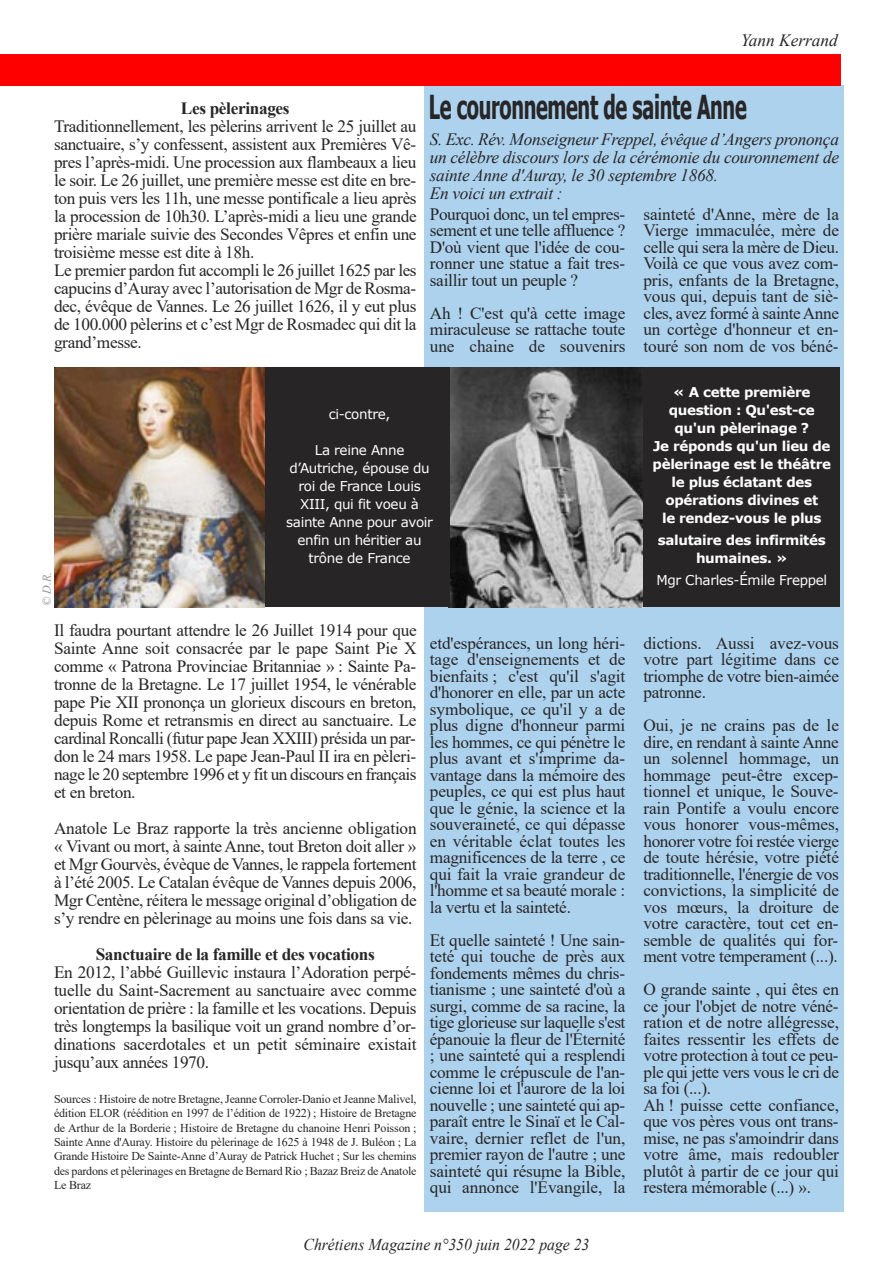
<style>
.page{position:relative;width:893px;height:1263px;background:#fff}
.page>*{position:absolute;margin:0;border:0;box-sizing:border-box;transform-origin:0 0}
.t1{font:700 33px "Tahoma";letter-spacing:-.015em;color:#272526;scale:.6 1}
.t2{font:17.25px/16.5px "Times New Roman";letter-spacing:-.02em;color:#272526;text-align:justify}
.t3{font:italic 17.25px/18px "Times New Roman";letter-spacing:-.015em;color:#272526}
.t4{font:700 17.25px "Times New Roman";letter-spacing:-.02em;color:#272526}
.t5{font:italic 16.5px "Times New Roman";color:#272526;scale:.95 1}
.t6{font:700 13.5px/18px "Verdana";letter-spacing:-.025em;color:#fff;text-align:center}
.t7{font:13.5px/18px "Verdana";letter-spacing:-.025em;color:#fff;text-align:center}
.t8{font:12px/14.4px "Times New Roman";letter-spacing:-.02em;color:#272526;text-align:justify}
.t9{font:italic 12px "Times New Roman";color:#939293}
</style>
<div class="page">
<div style="left:424px;top:86px;width:420px;height:1126px;background:#add2ee"></div>
<div style="left:0;top:54px;width:840px;height:32px;background:#f00"></div>
<img style="left:449px;top:367px;width:194px;height:240px">
<div style="left:643px;top:367px;width:197px;height:240px;background:#272526"></div>
<div style="left:254px;top:367px;width:195px;height:240px;background:#272526"></div>
<img style="left:54px;top:367px;width:211px;height:240px">
<p class="t3" style="left:741px;top:32px;width:98px">Yann Kerrand</p>
<p class="t4" style="left:181px;top:98px;width:110px">Les pèlerinages</p>
<p class="t2" style="left:54px;top:117px;width:364px;line-height:18px;text-align:left">Traditionnellement, les pèlerins arrivent le 25 juillet au sanctuaire, s’y confessent, assistent aux Premières Vê&shy;pres l’après-midi. Une procession aux flambeaux a lieu le soir. Le 26 juillet, une première messe est dite en bre&shy;ton puis vers les 11h, une messe pontificale a lieu après la procession de 10h30. L’après-midi a lieu une grande prière mariale suivie des Secondes Vêpres et enfin une troisième messe est dite à 18h.<br>Le premier pardon fut accompli le 26 juillet 1625 par les capucins d’Auray avec l’autorisation de Mgr de Rosma&shy;dec, évêque de Vannes. Le 26 juillet 1626, il y eut plus de 100.000 pèlerins et c’est Mgr de Rosmadec qui dit la grand’messe.</p>
<h1 class="t1" style="left:429px;top:86px;width:532px">Le couronnement de sainte Anne</h1>
<p class="t3" style="left:430px;top:130px;width:411px">S. Exc. Rév. Monseigneur Freppel, évêque d’Angers prononça un célèbre discours lors de la cérémonie du couronnement de sainte Anne d'Auray, le 30 septembre 1868.<br>En voici un extrait :</p>
<p class="t2" style="left:430px;top:206px;width:197px">Pourquoi donc, un tel empres&shy;sement et une telle affluence ?<br>D'où vient que l'idée de cou&shy;ronner une statue a fait tres&shy;saillir tout un peuple ?</p>
<p class="t2" style="left:430px;top:305px;width:197px">Ah ! C'est qu'à cette image miraculeuse se rattache toute une chaine de souvenirs</p>
<p class="t2" style="left:643px;top:206px;width:197px">sainteté d'Anne, mère de la Vierge immaculée, mère de celle qui sera la mère de Dieu.<br>Voilà ce que vous avez com&shy;pris, enfants de la Bretagne, vous qui, depuis tant de siè&shy;cles, avez formé à sainte Anne un cortège d'honneur et en&shy;touré son nom de vos béné-</p>
<p class="t9" style="left:40px;top:606px;width:35px;rotate:-90deg">© D.R.</p>
<p class="t7" style="left:329px;top:405px;width:63px">ci-contre,</p>
<p class="t7" style="left:286px;top:441px;width:148px">La reine Anne d’Autriche, épouse du roi de France Louis<br>XIII, qui fit voeu à sainte Anne pour avoir enfin un héritier au trône de France</p>
<p class="t2" style="left:54px;top:621px;width:364px;line-height:18px">Il faudra pourtant attendre le 26 Juillet 1914 pour que Sainte Anne soit consacrée par le pape Saint Pie X comme « Patrona Provinciae Britanniae » : Sainte Pa&shy;tronne de la Bretagne. Le 17 juillet 1954, le vénérable pape Pie XII prononça un glorieux discours en breton, depuis Rome et retransmis en direct au sanctuaire. Le cardinal Roncalli (futur pape Jean XXIII) présida un par&shy;don le 24 mars 1958. Le pape Jean-Paul II ira en pèleri&shy;nage le 20 septembre 1996 et y fit un discours en français et en breton.</p>
<p class="t2" style="left:54px;top:819px;width:364px;line-height:18px">Anatole Le Braz rapporte la très ancienne obligation « Vivant ou mort, à sainte Anne, tout Breton doit aller » et Mgr Gourvès, évèque de Vannes, le rappela fortement à l’été 2005. Le Catalan évêque de Vannes depuis 2006, Mgr Centène, réitera le message original d’obligation de s’y rendre en pèlerinage au moins une fois dans sa vie.</p>
<p class="t4" style="left:96px;top:944px;width:281px">Sanctuaire de la famille et des vocations</p>
<p class="t2" style="left:54px;top:963px;width:364px;line-height:18px">En 2012, l’abbé Guillevic instaura l’Adoration perpé&shy;tuelle du Saint-Sacrement au sanctuaire avec comme orientation de prière : la famille et les vocations. Depuis très longtemps la basilique voit un grand nombre d’or&shy;dinations sacerdotales et un petit séminaire existait jusqu’aux années 1970.</p>
<p class="t8" style="left:54px;top:1091px;width:364px">Sources : Histoire de notre Bretagne, Jeanne Corroler-Danio et Jeanne Malivel, édition ELOR (réédition en 1997 de l’édition de 1922) ; Histoire de Bretagne de Arthur de la Borderie ; Histoire de Bretagne du chanoine Henri Poisson ; Sainte Anne d'Auray. Histoire du pèlerinage de 1625 à 1948 de J. Buléon ; La Grande Histoire De Sainte-Anne d’Auray de Patrick Huchet ; Sur les chemins des pardons et pèlerinages en Bretagne de Bernard Rio ; Bazaz Breiz de Anatole Le Braz</p>
<p class="t2" style="left:430px;top:635px;width:197px">etd'espérances, un long héri&shy;tage d'enseignements et de bienfaits ; c'est qu'il s'agit d'honorer en elle, par un acte symbolique, ce qu'il y a de plus digne d'honneur parmi les hommes, ce qui pénètre le plus avant et s'imprime da&shy;vantage dans la mémoire des peuples, ce qui est plus haut que le génie, la science et la souveraineté, ce qui dépasse en véritable éclat toutes les magnificences de la terre , ce qui fait la vraie grandeur de l'homme et sa beauté morale : la vertu et la sainteté.</p>
<p class="t2" style="left:430px;top:932px;width:197px">Et quelle sainteté ! Une sain&shy;teté qui touche de près aux fondements mêmes du chris&shy;tianisme ; une sainteté d'où a surgi, comme de sa racine, la tige glorieuse sur laquelle s'est épanouie la fleur de l'Éternité ; une sainteté qui a resplendi comme le crépuscule de l'an&shy;cienne loi et l'aurore de la loi nouvelle ; une sainteté qui ap&shy;paraît entre le Sinaï et le Cal&shy;vaire, dernier reflet de l'un, premier rayon de l'autre ; une sainteté qui résume la Bible, qui annonce l'Évangile, la</p>
<p class="t5" style="left:304px;top:1235px;width:302px">Chrétiens Magazine n°350 juin 2022 page 23</p>
<p class="t6" style="left:653px;top:383px;width:180px">« A cette première question : Qu'est-ce qu'un pèlerinage ?<br>Je réponds qu'un lieu de pèlerinage est le théâtre le plus éclatant des opérations divines et<br>le rendez-vous le plus</p>
<p class="t6" style="left:658px;top:531px;width:169px">salutaire des infirmités humaines. »</p>
<p class="t7" style="left:656px;top:571px;width:172px">Mgr Charles-Émile Freppel</p>
<p class="t2" style="left:643px;top:635px;width:197px">dictions. Aussi avez-vous votre part légitime dans ce triomphe de votre bien-aimée patronne.</p>
<p class="t2" style="left:643px;top:717px;width:197px">Oui, je ne crains pas de le dire, en rendant à sainte Anne un solennel hommage, un hommage peut-être excep&shy;tionnel et unique, le Souve&shy;rain Pontife a voulu encore vous honorer vous-mêmes, honorer votre foi restée vierge de toute hérésie, votre piété traditionnelle, l'énergie de vos convictions, la simplicité de vos mœurs, la droiture de votre caractère, tout cet en&shy;semble de qualités qui for&shy;ment votre temperament (...).</p>
<p class="t2" style="left:643px;top:981px;width:197px;text-align:left">O grande sainte , qui êtes en ce jour l'objet de notre véné&shy;ration et de notre allégresse, faites ressentir les effets de votre protection à tout ce peu&shy;ple qui jette vers vous le cri de sa foi (...).<br>Ah ! puisse cette confiance, que vos pères vous ont trans&shy;mise, ne pas s'amoindrir dans votre âme, mais redoubler plutôt à partir de ce jour qui restera mémorable (...) ».</p>
</div>
